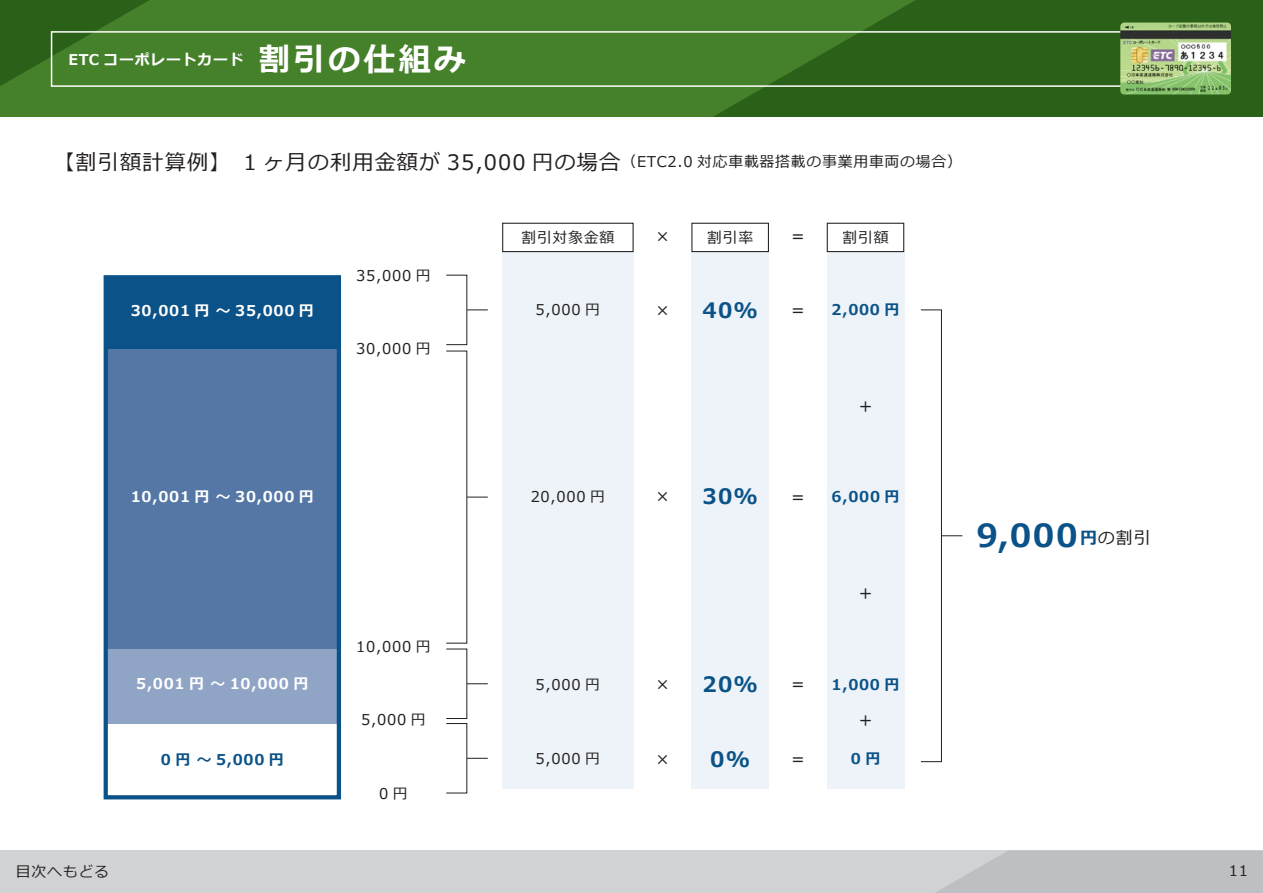
<style>
.page{position:relative;width:1263px;height:893px;background:#fff}
.page>*{position:absolute;margin:0;border:0;box-sizing:border-box;transform-origin:0 0}
.t1{font:700 31.95px "Meiryo";color:#0a5288}
.t2{font:21.3px "Meiryo";letter-spacing:.05em;color:#231f20}
.t3{font:700 21.3px "Meiryo";color:#0a5288}
.t4{font:16.95px "Meiryo";color:#231f20}
.t5{font:14.85px "Meiryo";letter-spacing:.05em;color:#231f20}
.t6{font:700 14.85px "Meiryo";letter-spacing:.05em;color:#fff}
.t7{font:700 14.85px "Meiryo";letter-spacing:.05em;color:#0a5288}
.s1{font-size:31.95px}
.s2{font-size:14.85px}
.s3{font-size:16.95px}
.s4{font-weight:400;font-size:16.95px;color:#231f20}
</style>
<div class="page">
<div style="left:0;top:0;width:1263px;height:117px;background:#45802a"></div>
<svg style="left:713px;top:0;width:550px;height:117px;fill:#2b6018"></svg>
<div style="left:0;top:850px;width:1263px;height:43px;background:#d1d2d4"></div>
<svg style="left:935px;top:851px;width:328px;height:42px;background:#c0c1c3"></svg>
<svg style="left:0;top:0;width:149px;height:87px"></svg>
<div style="left:51px;top:31px;width:1166px;height:56px;border:1px solid #fff"></div>
<img style="left:1120px;top:22px;width:111px;height:72px">
<div style="left:502px;top:251px;width:132px;height:538px;background:#edf3f8"></div>
<div style="left:691px;top:251px;width:78px;height:538px;background:#edf3f8"></div>
<div style="left:827px;top:251px;width:77px;height:538px;background:#edf3f8"></div>
<div style="left:106px;top:276px;width:232px;height:74px;background:#0a5288"></div>
<div style="left:502px;top:223px;width:132px;height:29px;border:1px solid #231f20"></div>
<div style="left:691px;top:223px;width:78px;height:29px;border:1px solid #231f20"></div>
<div style="left:827px;top:223px;width:77px;height:29px;border:1px solid #231f20"></div>
<div style="left:106px;top:350px;width:232px;height:299px;background:#5477a5"></div>
<div style="left:106px;top:649px;width:232px;height:74px;background:#90a4c6"></div>
<div style="left:104px;top:275px;width:237px;height:524px;border:4px solid #0a5288"></div>
<div style="left:921px;top:310px;width:21px;height:452px;border:1px solid #231f20"></div>
<svg style="left:467px;top:310px;width:21px;height:1px"></svg>
<svg style="left:467px;top:683px;width:21px;height:1px"></svg>
<svg style="left:467px;top:758px;width:21px;height:1px"></svg>
<svg style="left:467px;top:497px;width:21px;height:1px"></svg>
<svg style="left:942px;top:535px;width:20px;height:1px"></svg>
<p class="t6" style="left:68px;top:49px;width:399px">ETC コーポレートカード <span class="s1">割引の仕組み</span></p>
<h2 class="t2" style="left:53px;top:147px;width:910px">【割引額計算例】　1 ヶ月の利用金額が 35,000 円の場合<span class="s2">（ETC2.0 対応車載器搭載の事業用車両の場合）</span></h2>
<p class="t5" style="left:521px;top:227px;width:95px">割引対象金額</p>
<p class="t4" style="left:656px;top:224px;width:15px">×</p>
<p class="t5" style="left:707px;top:227px;width:48px">割引率</p>
<p class="t4" style="left:789px;top:224px;width:19px">＝</p>
<p class="t5" style="left:842px;top:227px;width:48px">割引額</p>
<p class="t5" style="left:356px;top:266px;width:76px">35,000 円</p>
<p class="t6" style="left:131px;top:300px;width:184px">30,001 円 ～ 35,000 円</p>
<p class="t5" style="left:536px;top:299px;width:66px">5,000 円</p>
<h2 class="t3" style="left:703px;top:295px;width:57px">40%</h2>
<p class="t7" style="left:832px;top:299px;width:69px">2,000 円</p>
<p class="t4" style="left:656px;top:298px;width:15px">×</p>
<p class="t4" style="left:789px;top:298px;width:19px">＝</p>
<p class="t5" style="left:356px;top:338px;width:76px">30,000 円</p>
<p class="t4" style="left:857px;top:394px;width:19px">＋</p>
<p class="t6" style="left:131px;top:486px;width:184px">10,001 円 ～ 30,000 円</p>
<h2 class="t3" style="left:703px;top:481px;width:57px">30%</h2>
<p class="t5" style="left:531px;top:486px;width:76px">20,000 円</p>
<p class="t7" style="left:832px;top:486px;width:69px">6,000 円</p>
<p class="t4" style="left:656px;top:484px;width:15px">×</p>
<p class="t4" style="left:789px;top:484px;width:19px">＝</p>
<h1 class="t1" style="left:977px;top:513px;width:176px">9,000<span class="s3">円</span><span class="s4">の割引</span></h1>
<p class="t4" style="left:857px;top:581px;width:19px">＋</p>
<p class="t5" style="left:356px;top:636px;width:76px">10,000 円</p>
<p class="t6" style="left:136px;top:673px;width:174px">5,001 円 ～ 10,000 円</p>
<h2 class="t3" style="left:703px;top:669px;width:57px">20%</h2>
<p class="t5" style="left:536px;top:674px;width:66px">5,000 円</p>
<p class="t7" style="left:832px;top:674px;width:69px">1,000 円</p>
<p class="t4" style="left:656px;top:672px;width:15px">×</p>
<p class="t4" style="left:789px;top:672px;width:19px">＝</p>
<p class="t5" style="left:361px;top:710px;width:66px">5,000 円</p>
<p class="t4" style="left:857px;top:707px;width:19px">＋</p>
<p class="t7" style="left:161px;top:749px;width:124px">0 円 ～ 5,000 円</p>
<h2 class="t3" style="left:710px;top:744px;width:41px">0%</h2>
<p class="t5" style="left:536px;top:749px;width:66px">5,000 円</p>
<p class="t7" style="left:851px;top:748px;width:31px">0 円</p>
<p class="t4" style="left:656px;top:747px;width:15px">×</p>
<p class="t4" style="left:789px;top:747px;width:19px">＝</p>
<p class="t5" style="left:379px;top:783px;width:30px">0 円</p>
<p class="t5" style="left:16px;top:861px;width:95px">目次へもどる</p>
<p class="t5" style="left:1229px;top:860px;width:21px">11</p>
</div>
